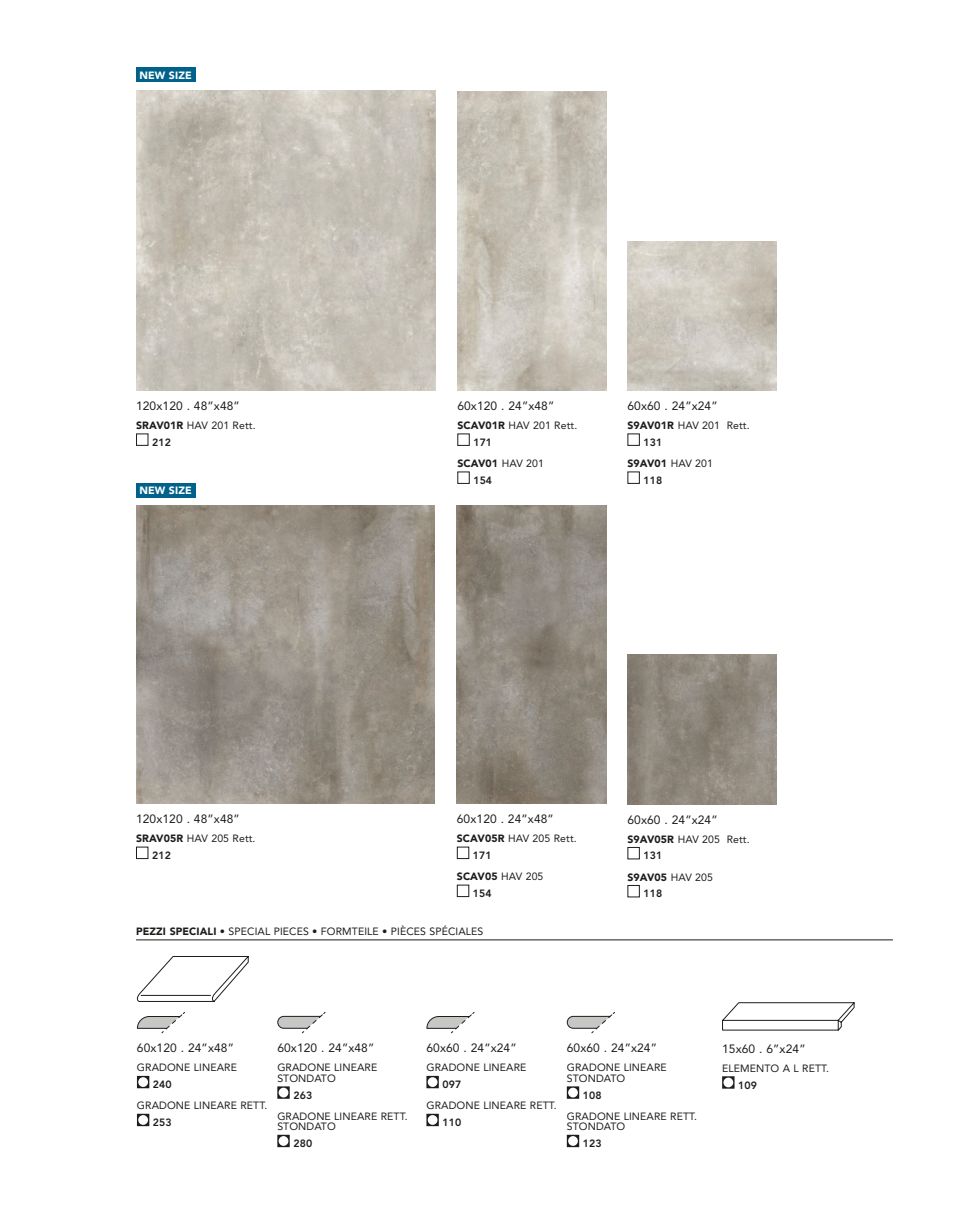
<style>
.page{position:relative;width:978px;height:1212px;background:#fff}
.page>*{position:absolute;margin:0;border:0;box-sizing:border-box;transform-origin:0 0}
.t1{font:12px "Avenir LT Std";letter-spacing:.01em;color:#1d1d1b}
.t2{font:10.5px/17px "Avenir LT Std";letter-spacing:.01em;color:#1d1d1b}
.t3{font:900 10.5px/17px "Avenir LT Std";letter-spacing:.01em;color:#1d1d1b}
.t4{font:800 10.5px "Avenir LT Std";letter-spacing:.01em;color:#1d1d1b}
.t5{font:900 10.5px "Avenir LT Std";letter-spacing:.01em;color:#fff}
.s1{font-weight:900}
.s2{font-weight:800}
.s3{font-weight:400}
</style>
<div class="page">
<img style="left:457px;top:92px;width:149px;height:299px">
<img style="left:136px;top:91px;width:300px;height:300px">
<img style="left:136px;top:506px;width:298px;height:298px">
<img style="left:457px;top:506px;width:149px;height:298px">
<img style="left:627px;top:655px;width:150px;height:149px">
<div style="left:136px;top:433px;width:12px;height:13px;border:1px solid #1d1d1b"></div>
<div style="left:136px;top:67px;width:59px;height:15px;background:#00628b"></div>
<div style="left:136px;top:483px;width:59px;height:14px;background:#00628b"></div>
<div style="left:457px;top:433px;width:13px;height:13px;border:1px solid #1d1d1b"></div>
<div style="left:457px;top:471px;width:13px;height:13px;border:1px solid #1d1d1b"></div>
<div style="left:627px;top:433px;width:13px;height:13px;border:1px solid #1d1d1b"></div>
<div style="left:627px;top:471px;width:13px;height:13px;border:1px solid #1d1d1b"></div>
<hr style="left:136px;top:939px;width:757px;height:1px;background:#1d1d1b">
<svg style="left:136px;top:1012px;width:49px;height:22px"></svg>
<svg style="left:426px;top:1012px;width:49px;height:22px"></svg>
<svg style="left:277px;top:1012px;width:49px;height:22px"></svg>
<svg style="left:566px;top:1012px;width:49px;height:22px"></svg>
<svg style="left:137px;top:1076px;width:12px;height:12px"></svg>
<svg style="left:137px;top:1114px;width:12px;height:12px"></svg>
<svg style="left:426px;top:1076px;width:13px;height:12px"></svg>
<svg style="left:426px;top:1114px;width:13px;height:12px"></svg>
<svg style="left:277px;top:1086px;width:13px;height:13px"></svg>
<svg style="left:277px;top:1135px;width:13px;height:12px"></svg>
<svg style="left:567px;top:1086px;width:12px;height:13px"></svg>
<svg style="left:567px;top:1135px;width:12px;height:12px"></svg>
<svg style="left:136px;top:956px;width:113px;height:46px"></svg>
<svg style="left:722px;top:1076px;width:13px;height:13px"></svg>
<svg style="left:722px;top:1002px;width:133px;height:29px"></svg>
<div style="left:136px;top:847px;width:12px;height:12px;border:1px solid #1d1d1b"></div>
<div style="left:457px;top:847px;width:12px;height:12px;border:1px solid #1d1d1b"></div>
<div style="left:457px;top:885px;width:12px;height:12px;border:1px solid #1d1d1b"></div>
<div style="left:627px;top:847px;width:13px;height:12px;border:1px solid #1d1d1b"></div>
<div style="left:627px;top:885px;width:13px;height:12px;border:1px solid #1d1d1b"></div>
<p class="t5" style="left:139px;top:69px;width:54px">NEW SIZE</p>
<p class="t1" style="left:136px;top:399px;width:105px">120x120 . 48”x48”</p>
<p class="t2" style="left:152px;top:417px;width:105px;text-indent:-16px"><span class="s1">SRAV01R</span> HAV 201 Rett.<br><span class="s2">212</span></p>
<p class="t5" style="left:139px;top:484px;width:54px">NEW SIZE</p>
<p class="t1" style="left:457px;top:399px;width:98px">60x120 . 24”x48”</p>
<p class="t2" style="left:473px;top:417px;width:105px;text-indent:-16px"><span class="s1">SCAV01R</span> HAV 201 Rett.<br><span class="s2">171</span></p>
<p class="t3" style="left:473px;top:455px;width:72px;text-indent:-16px">SCAV01 <span class="s3">HAV 201<br></span><span class="s2">154</span></p>
<p class="t1" style="left:627px;top:399px;width:92px">60x60 . 24”x24”</p>
<p class="t2" style="left:643px;top:417px;width:108px;text-indent:-16px"><span class="s1">S9AV01R</span> HAV 201 Rett.<br><span class="s2">131</span></p>
<p class="t3" style="left:643px;top:455px;width:71px;text-indent:-16px">S9AV01 <span class="s3">HAV 201<br></span><span class="s2">118</span></p>
<p class="t1" style="left:136px;top:812px;width:105px">120x120 . 48”x48”</p>
<p class="t2" style="left:152px;top:830px;width:105px;text-indent:-16px"><span class="s1">SRAV05R</span> HAV 205 Rett.<br><span class="s2">212</span></p>
<p class="t1" style="left:457px;top:812px;width:98px">60x120 . 24”x48”</p>
<p class="t2" style="left:473px;top:830px;width:105px;text-indent:-16px"><span class="s1">SCAV05R</span> HAV 205 Rett.<br><span class="s2">171</span></p>
<p class="t3" style="left:473px;top:868px;width:72px;text-indent:-16px">SCAV05 <span class="s3">HAV 205<br></span><span class="s2">154</span></p>
<p class="t3" style="left:136px;top:923px;width:14px">PEZZI</p>
<p class="t3" style="left:170px;top:923px;width:14px">SPECIA</p>
<p class="t2" style="left:208px;top:923px;width:276px"><span class="s1">LI</span> • Special Pieces • Formteile • Pièces spéciales</p>
<p class="t1" style="left:627px;top:812px;width:92px">60x60 . 24”x24”</p>
<p class="t2" style="left:643px;top:830px;width:108px;text-indent:-16px"><span class="s1">S9AV05R</span> HAV 205 Rett.<br><span class="s2">131</span></p>
<p class="t3" style="left:643px;top:868px;width:71px;text-indent:-16px">S9AV05 <span class="s3">HAV 205<br></span><span class="s2">118</span></p>
<p class="t1" style="left:137px;top:1041px;width:98px">60x120 . 24”x48”</p>
<p class="t2" style="left:137px;top:1059px;width:102px">GRADONE LINEARE</p>
<p class="t4" style="left:153px;top:1078px;width:20px">240</p>
<p class="t2" style="left:137px;top:1097px;width:132px">GRADONE LINEARE RETT.</p>
<p class="t4" style="left:153px;top:1116px;width:20px">253</p>
<p class="t1" style="left:277px;top:1041px;width:98px">60x120 . 24”x48”</p>
<p class="t2" style="left:277px;top:1062px;width:102px;line-height:10.5px">GRADONE LINEARE<br>STONDATO</p>
<p class="t4" style="left:293px;top:1089px;width:20px">263</p>
<p class="t2" style="left:277px;top:1111px;width:132px;line-height:10.5px">GRADONE LINEARE RETT.<br>STONDATO</p>
<p class="t4" style="left:293px;top:1137px;width:20px">280</p>
<p class="t1" style="left:426px;top:1041px;width:92px">60x60 . 24”x24”</p>
<p class="t2" style="left:426px;top:1059px;width:102px">GRADONE LINEARE</p>
<p class="t4" style="left:442px;top:1078px;width:20px">097</p>
<p class="t2" style="left:426px;top:1097px;width:132px">GRADONE LINEARE RETT.</p>
<p class="t4" style="left:442px;top:1116px;width:20px">110</p>
<p class="t1" style="left:567px;top:1041px;width:92px">60x60 . 24”x24”</p>
<p class="t2" style="left:567px;top:1062px;width:102px;line-height:10.5px">GRADONE LINEARE<br>STONDATO</p>
<p class="t4" style="left:583px;top:1089px;width:20px">108</p>
<p class="t2" style="left:567px;top:1111px;width:132px;line-height:10.5px">GRADONE LINEARE RETT.<br>STONDATO</p>
<p class="t4" style="left:583px;top:1137px;width:20px">123</p>
<p class="t1" style="left:722px;top:1041px;width:85px">15x60 . 6”x24”</p>
<p class="t2" style="left:722px;top:1060px;width:108px">ELEMENTO A L RETT.</p>
<p class="t4" style="left:738px;top:1079px;width:20px">109</p>
</div>
